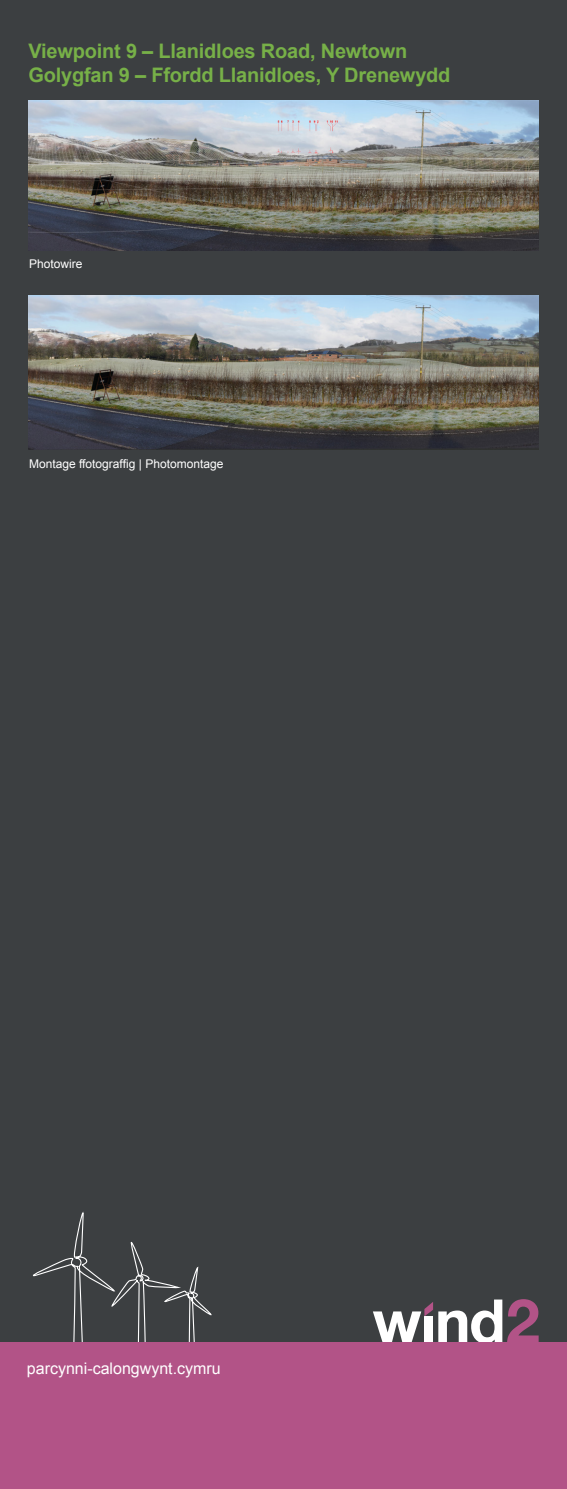
<style>
.page{position:relative;width:567px;height:1489px;background:#fff}
.page>*{position:absolute;margin:0;border:0;box-sizing:border-box;transform-origin:0 0}
.t1{font:700 20px/24px "Arial";letter-spacing:-.01em;color:#77b048}
.t2{font:16px "Arial";color:#fff}
.t3{font:12px "Arial";color:#fff}
</style>
<div class="page">
<div style="left:0;top:0;width:567px;height:1488px;background:#3c3f41"></div>
<img style="left:28px;top:100px;width:511px;height:150px">
<img style="left:28px;top:296px;width:511px;height:153px">
<svg style="left:32px;top:1211px;width:507px;height:131px"></svg>
<div style="left:0;top:1342px;width:567px;height:146px;background:#b25387"></div>
<p class="t1" style="left:28px;top:39px;width:424px">Viewpoint 9 – Llanidloes Road, Newtown<br>Golygfan 9 – Ffordd Llanidloes, Y Drenewydd</p>
<p class="t3" style="left:29px;top:256px;width:55px">Photowire</p>
<p class="t3" style="left:29px;top:456px;width:196px">Montage ffotograffig | Photomontage</p>
<p class="t2" style="left:27px;top:1357px;width:195px">parcynni-calongwynt.cymru</p>
</div>
